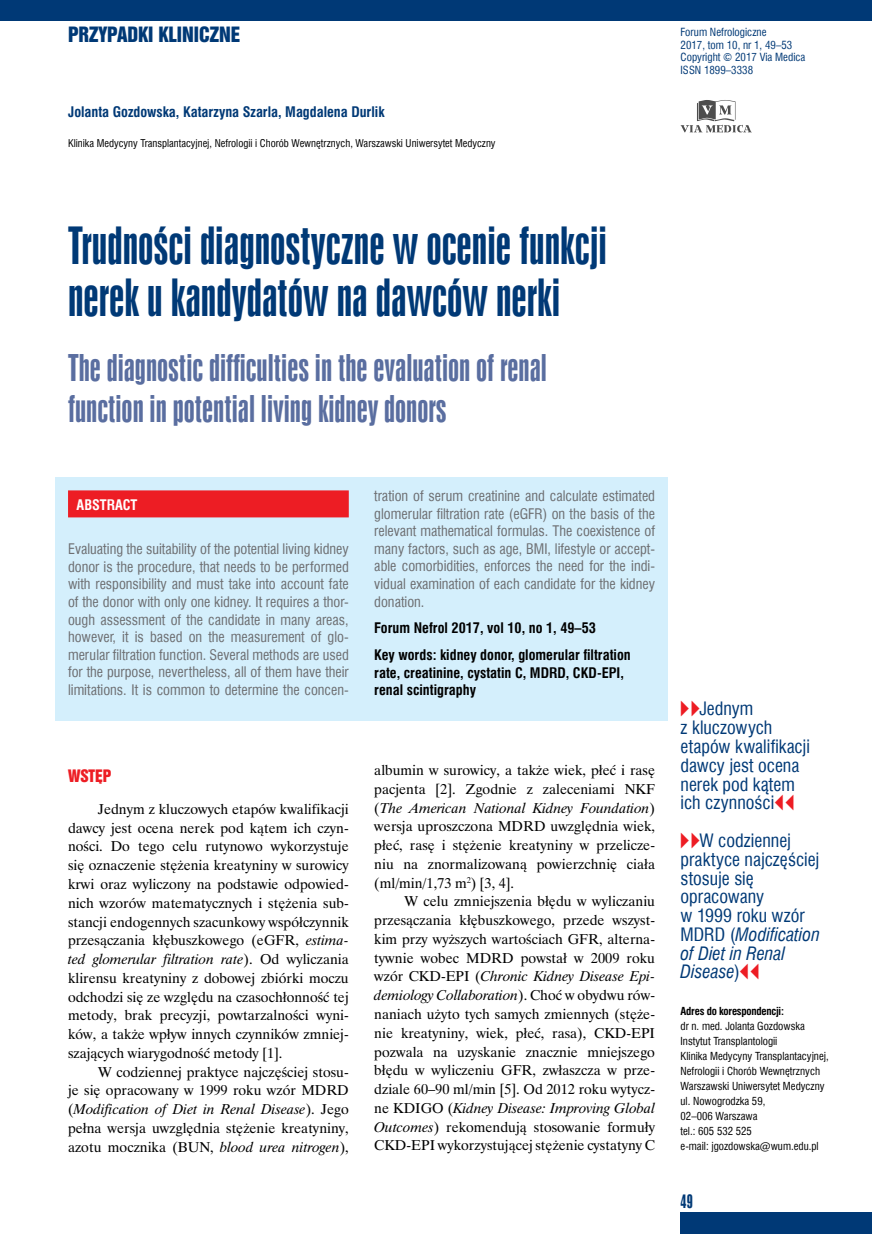
<style>
.page{position:relative;width:872px;height:1234px;background:#fff}
.page>*{position:absolute;margin:0;border:0;box-sizing:border-box;transform-origin:0 0}
._00_Tytuł_polski{font:48px/52.5px "Swis 924 EU";color:#003976}
._01_Tytuł_angielski{font:34.5px/41.4px "Swis 924 EU";color:#5a6ea0}
.t1{font:19.35px "Swis 921 EU";color:#003976}
.notka_prawa{font:18px/18.8px "Swis 721 Cn EU";color:#003976}
.t2{font:18px "Swis 924 EU";color:#003976}
._35_Śródtytuł_I{font:15.75px "Swis 921 EU";color:#ed1d24}
._30_Tekst{font:14.25px/18.8px "Time Ibis EE";color:#000;text-align:justify}
._15_Streszczenie_ang{font:14.25px/17.5px "Swis 721 Cn EU";color:#6d6e71;text-align:justify}
._15_Key_words{font:700 14.25px/17.5px "Swis 721 Cn EU";color:#000}
._05_Autorzy{font:700 14.25px "Swis 721 Cn EU";color:#003976}
._15_Streszczenie_ang-2{font:700 14.25px "Swis 721 Cn EU";color:#fff}
.t3{font:10.95px "Swis 721 Cn EU";color:#003976}
._20_Adres_koresponde{font:10.8px/15px "Swis 721 Cn EU";color:#000}
._20_Adres_koresponde-2{font:700 10.8px "Swis 721 Cn EU";letter-spacing:-.02em;color:#000}
._10_Kliniki{font:10.5px "Swis 721 Cn EU";color:#000}
.s1{font-style:italic}
.s2{font-family:"Newspaper Pi";color:#ed1d24}
</style>
<div class="page">
<div style="left:680px;top:1212px;width:192px;height:21px;background:#003976"></div>
<div style="left:0;top:0;width:872px;height:21px;background:#003976"></div>
<svg style="left:680px;top:100px;width:71px;height:33px"></svg>
<div style="left:55px;top:477px;width:613px;height:243px;background:#d4effc"></div>
<div style="left:68px;top:490px;width:281px;height:27px;background:#ed1d24"></div>
<h3 class="t1" style="left:68px;top:22px;width:174px">PRZYPADKI KLINICZNE</h3>
<p class="t3" style="left:680px;top:25px;width:87px">Forum Nefrologiczne</p>
<p class="t3" style="left:680px;top:37px;width:113px">2017, tom 10, nr 1, 49–53</p>
<p class="t3" style="left:680px;top:50px;width:126px">Copyright © 2017 Via Medica</p>
<p class="t3" style="left:680px;top:62px;width:74px">ISSN 1899–3338</p>
<p class="_05_Autorzy" style="left:68px;top:103px;width:318px">Jolanta Gozdowska, Katarzyna Szarla, Magdalena Durlik</p>
<p class="_10_Kliniki" style="left:68px;top:136px;width:429px">Klinika Medycyny Transplantacyjnej, Nefrologii i Chorób Wewnętrznych, Warszawski Uniwersytet Medyczny</p>
<p class="_00_Tytuł_polski" style="left:68px;top:219px;width:540px">Trudności diagnostyczne w ocenie funkcji nerek u kandydatów na dawców nerki</p>
<p class="_01_Tytuł_angielski" style="left:68px;top:347px;width:480px">The diagnostic difficulties in the evaluation of renal function in potential living kidney donors</p>
<p class="_15_Streszczenie_ang-2" style="left:77px;top:496px;width:62px">ABSTRACT</p>
<p class="_15_Streszczenie_ang" style="left:68px;top:540px;width:282px">Evaluating the suitability of the potential living kidney donor is the procedure, that needs to be performed with responsibility and must take into account fate of the donor with only one kidney. It requires a thor&shy;ough assessment of the candidate in many areas, however, it is based on the measurement of glo&shy;merular filtration function. Several methods are used for the purpose, nevertheless, all of them have their limitations. It is common to determine the concen-</p>
<p class="_15_Streszczenie_ang" style="left:374px;top:487px;width:282px">tration of serum creatinine and calculate estimated glomerular filtration rate (eGFR) on the basis of the relevant mathematical formulas. The coexistence of many factors, such as age, BMI, lifestyle or accept&shy;able comorbidities, enforces the need for the indi&shy;vidual examination of each candidate for the kidney donation.</p>
<p class="_15_Key_words" style="left:374px;top:619px;width:223px">Forum Nefrol 2017, vol 10, no 1, 49–53</p>
<p class="_15_Key_words" style="left:374px;top:647px;width:258px">Key words: kidney donor, glomerular filtration rate, creatinine, cystatin C, MDRD, CKD-EPI, renal scintigraphy</p>
<p class="_35_Śródtytuł_I" style="left:68px;top:765px;width:45px">WSTĘP</p>
<p class="_30_Tekst" style="left:68px;top:799px;width:282px;text-indent:30px">Jednym z kluczowych etapów kwalifikacji dawcy jest ocena nerek pod kątem ich czyn&shy;ności. Do tego celu rutynowo wykorzystuje się oznaczenie stężenia kreatyniny w surowicy krwi oraz wyliczony na podstawie odpowied&shy;nich wzorów matematycznych i stężenia sub&shy;stancji endogennych szacunkowy współczynnik przesączania kłębuszkowego (eGFR, <span class="s1">estima&shy;ted glomerular filtration rate</span>). Od wyliczania klirensu kreatyniny z dobowej zbiórki moczu odchodzi się ze względu na czasochłonność tej metody, brak precyzji, powtarzalności wyni&shy;ków, a także wpływ innych czynników zmniej&shy;szających wiarygodność metody [1].</p>
<p class="_30_Tekst" style="left:68px;top:1061px;width:282px;text-indent:30px">W codziennej praktyce najczęściej stosu&shy;je się opracowany w 1999 roku wzór MDRD (<span class="s1">Modification of Diet in Renal Disease</span>). Jego pełna wersja uwzględnia stężenie kreatyniny, azotu mocznika (BUN, <span class="s1">blood urea nitrogen</span>),</p>
<p class="_30_Tekst" style="left:374px;top:760px;width:282px">albumin w surowicy, a także wiek, płeć i rasę pacjenta [2]. Zgodnie z zaleceniami NKF (<span class="s1">The American National Kidney Foundation</span>) wersja uproszczona MDRD uwzględnia wiek, płeć, rasę i stężenie kreatyniny w przelicze&shy;niu na znormalizowaną powierzchnię ciała (ml/min/1,73 m<sup>2</sup>) [3, 4].</p>
<p class="_30_Tekst" style="left:374px;top:891px;width:282px;text-indent:30px">W celu zmniejszenia błędu w wyliczaniu przesączania kłębuszkowego, przede wszyst&shy;kim przy wyższych wartościach GFR, alterna&shy;tywnie wobec MDRD powstał w 2009 roku wzór CKD-EPI (<span class="s1">Chronic Kidney Disease Epi&shy;demiology Collaboration</span>). Choć w obydwu rów&shy;naniach użyto tych samych zmiennych (stęże&shy;nie kreatyniny, wiek, płeć, rasa), CKD-EPI pozwala na uzyskanie znacznie mniejszego błędu w wyliczeniu GFR, zwłaszcza w prze&shy;dziale 60–90 ml/min [5]. Od 2012 roku wytycz&shy;ne KDIGO (<span class="s1">Kidney Disease: Improving Global Outcomes</span>) rekomendują stosowanie formuły CKD-EPI wykorzystującej stężenie cystatyny C</p>
<p class="notka_prawa" style="left:680px;top:699px;width:131px"><span class="s2">VV</span>Jednym<br>z kluczowych etapów kwalifikacji dawcy jest ocena nerek pod kątem ich czynności<span class="s2">CC</span></p>
<p class="notka_prawa" style="left:680px;top:830px;width:141px"><span class="s2">VV</span>W codziennej praktyce najczęściej stosuje się opracowany<br>w 1999 roku wzór<br>MDRD (<span class="s1">Modification of Diet in Renal<br>Disease</span>)<span class="s2">CC</span></p>
<p class="_20_Adres_koresponde-2" style="left:680px;top:1004px;width:105px">Adres do korespondencji:</p>
<p class="_20_Adres_koresponde" style="left:680px;top:1018px;width:126px">dr n. med. Jolanta Gozdowska</p>
<p class="_20_Adres_koresponde" style="left:680px;top:1033px;width:98px">Instytut Transplantologii</p>
<p class="_20_Adres_koresponde" style="left:680px;top:1048px;width:150px">Klinika Medycyny Transplantacyjnej,<br>Nefrologii i Chorób Wewnętrznych</p>
<p class="_20_Adres_koresponde" style="left:680px;top:1078px;width:146px">Warszawski Uniwersytet Medyczny</p>
<p class="_20_Adres_koresponde" style="left:680px;top:1093px;width:86px">ul. Nowogrodzka 59,<br>02–006 Warszawa</p>
<p class="_20_Adres_koresponde" style="left:680px;top:1123px;width:73px">tel.: 605 532 525</p>
<p class="_20_Adres_koresponde" style="left:680px;top:1138px;width:140px">e-mail: jgozdowska@wum.edu.pl</p>
<p class="t2" style="left:680px;top:1190px;width:14px">49</p>
</div>
